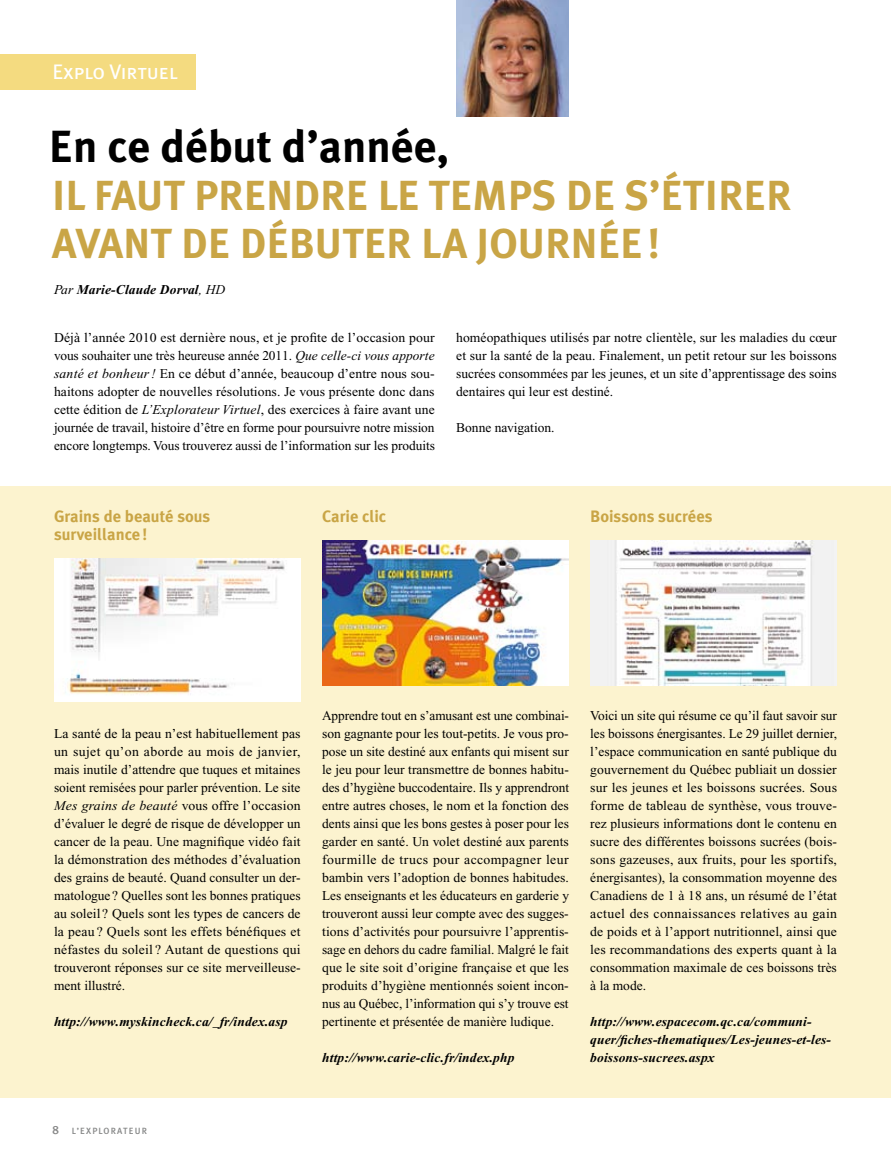
<style>
.page{position:relative;width:891px;height:1161px;background:#fff}
.page>*{position:absolute;margin:0;border:0;box-sizing:border-box;transform-origin:0 0}
.t1{font:700 45px "Meta Plus";color:#000}
.t2{font:700 42px/48px "Meta Plus";letter-spacing:.065em;color:#c9a546}
.t3{font:21px "Meta Plus Book Caps";letter-spacing:-.01em;color:#fff}
.t4{font:700 16.5px/18px "Meta Plus";color:#c9a546}
.t5{font:13.5px/18px "Times New Roman";color:#000;text-align:justify}
.t6{font:italic 700 13.5px/18px "Times New Roman";letter-spacing:.01em;color:#000}
.t7{font:9px "Meta Plus Medium Caps";letter-spacing:.12em;color:#868787}
.s1{font-weight:400}
.s2{font-style:italic}
.s3{font-size:12px}
</style>
<div class="page">
<div style="left:0;top:486px;width:891px;height:612px;background:#fcf3cf"></div>
<img style="left:456px;top:0;width:113px;height:117px">
<img style="left:54px;top:558px;width:247px;height:144px">
<img style="left:322px;top:540px;width:247px;height:145px">
<img style="left:590px;top:540px;width:247px;height:145px">
<div style="left:0;top:54px;width:196px;height:35px;background:#f4db80"></div>
<h3 class="t3" style="left:52px;top:60px;width:127px">Explo Virtuel</h3>
<h1 class="t1" style="left:49px;top:120px;width:401px">En ce début d’année,</h1>
<h2 class="t2" style="left:52px;top:171px;width:190px">il faut pren</h2>
<h2 class="t2" style="left:52px;top:171px;width:691px;text-indent:241px">dre le temps de s’étirer avant de débuter</h2>
<h2 class="t2" style="left:421px;top:219px;width:241px">la journ ée !</h2>
<p class="t6" style="left:54px;top:281px;width:173px"><span class="s1">Par</span> Marie-Claude Dorval<span class="s1">, HD</span></p>
<p class="t5" style="left:54px;top:329px;width:382px">Déjà l’année 2010 est dernière nous, et je profite de l’occasion pour vous souhaiter une très heureuse année 2011. <span class="s2">Que celle-ci vous apporte santé et bonheur!</span> En ce début d’année, beaucoup d’entre nous sou&shy;haitons adopter de nouvelles résolutions. Je vous présente donc dans cette édition de <span class="s2">L’Explorateur Virtuel</span>, des exercices à faire avant une journée de travail, histoire d’être en forme pour poursuivre notre mission encore longtemps. Vous trouverez aussi de l’information sur les produits</p>
<p class="t5" style="left:456px;top:329px;width:382px">homéopathiques utilisés par notre clientèle, sur les maladies du cœur et sur la santé de la peau. Finalement, un petit retour sur les boissons sucrées consommées par les jeunes, et un site d’apprentissage des soins dentaires qui leur est destiné.</p>
<p class="t5" style="left:456px;top:419px;width:100px">Bonne navigation.</p>
<p class="t4" style="left:54px;top:507px;width:158px">Grains de beauté sous surveillance!</p>
<p class="t4" style="left:322px;top:507px;width:66px">Carie clic</p>
<p class="t4" style="left:590px;top:507px;width:124px">Boissons sucrées</p>
<p class="t5" style="left:54px;top:725px;width:248px">La santé de la peau n’est habituellement pas un sujet qu’on aborde au mois de janvier, mais inutile d’attendre que tuques et mitaines soient remisées pour parler prévention. Le site <span class="s2">Mes grains de beauté</span> vous offre l’occasion d’évaluer le degré de risque de développer un cancer de la peau. Une magnifique vidéo fait la démonstration des méthodes d’évaluation des grains de beauté. Quand consulter un der&shy;matologue ? Quelles sont les bonnes pratiques au soleil ? Quels sont les types de cancers de la peau ? Quels sont les effets bénéfiques et néfastes du soleil ? Autant de questions qui trouveront réponses sur ce site merveilleuse&shy;ment illustré.</p>
<p class="t6" style="left:54px;top:1013px;width:235px">http://www.myskincheck.ca/_fr/index.asp</p>
<p class="t5" style="left:322px;top:707px;width:248px">Apprendre tout en s’amusant est une combinai&shy;son gagnante pour les tout-petits. Je vous pro&shy;pose un site destiné aux enfants qui misent sur le jeu pour leur transmettre de bonnes habitu&shy;des d’hygiène buccodentaire. Ils y apprendront entre autres choses, le nom et la fonction des dents ainsi que les bons gestes à poser pour les garder en santé. Un volet destiné aux parents fourmille de trucs pour accompagner leur bambin vers l’adoption de bonnes habitudes.<br>Les enseignants et les éducateurs en garderie y trouveront aussi leur compte avec des sugges&shy;tions d’activités pour poursuivre l’apprentis&shy;sage en dehors du cadre familial. Malgré le fait que le site soit d’origine française et que les produits d’hygiène mentionnés soient incon&shy;nus au Québec, l’information qui s’y trouve est pertinente et présentée de manière ludique.</p>
<p class="t6" style="left:322px;top:1049px;width:194px">http://www.carie-clic.fr/index.php</p>
<p class="t5" style="left:590px;top:707px;width:248px">Voici un site qui résume ce qu’il faut savoir sur les boissons énergisantes. Le 29 juillet dernier, l’espace communication en santé publique du gouvernement du Québec publiait un dossier sur les jeunes et les boissons sucrées. Sous forme de tableau de synthèse, vous trouve&shy;rez plusieurs informations dont le contenu en sucre des différentes boissons sucrées (bois&shy;sons gazeuses, aux fruits, pour les sportifs, énergisantes), la consommation moyenne des Canadiens de 1 à 18 ans, un résumé de l’état actuel des connaissances relatives au gain de poids et à l’apport nutritionnel, ainsi que les recommandations des experts quant à la consommation maximale de ces boissons très à la mode.</p>
<p class="t6" style="left:590px;top:1013px;width:242px">http://www.espacecom.qc.ca/communi&shy;quer/fiches-thematiques/Les-jeunes-et-les&shy;boissons-sucrees.aspx</p>
<p class="t7" style="left:53px;top:1126px;width:96px"><span class="s3">8</span> L’EXPLORATEUR</p>
</div>
